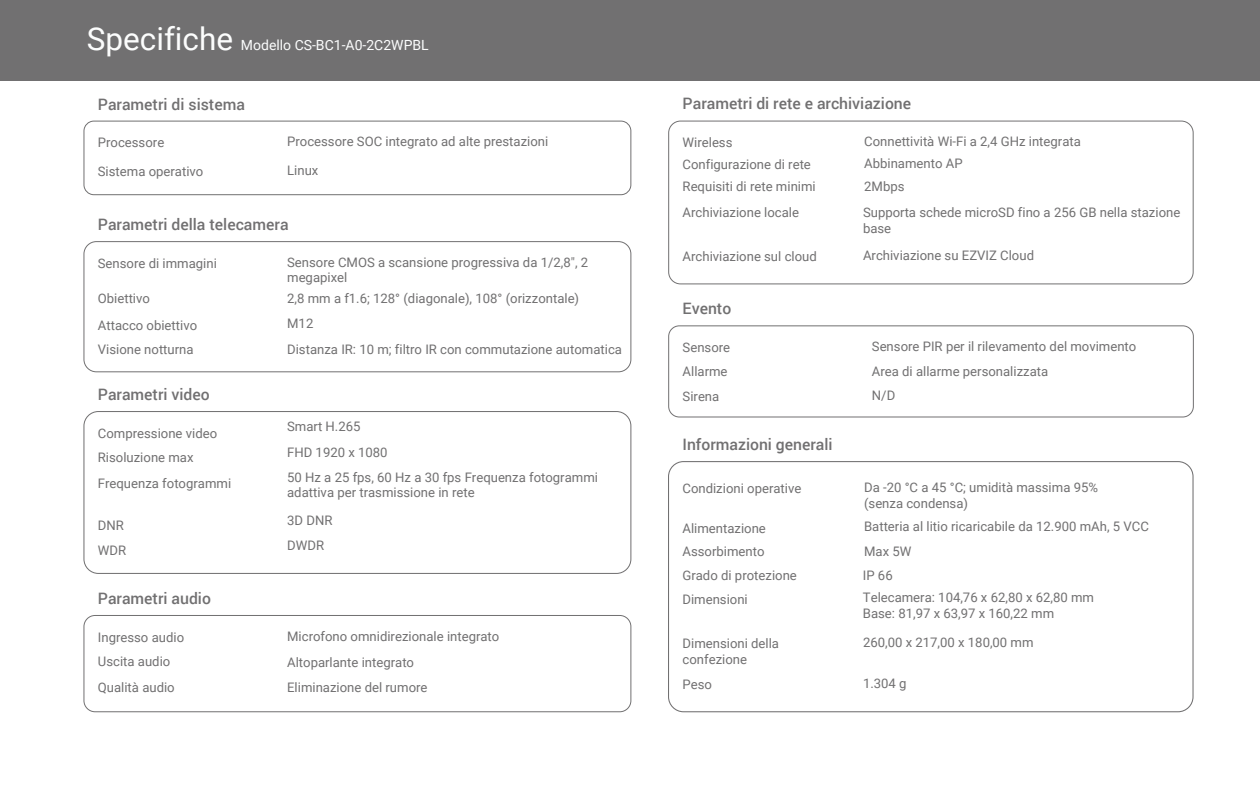
<style>
.page{position:relative;width:1260px;height:788px;background:#fff}
.page>*{position:absolute;margin:0;border:0;box-sizing:border-box;transform-origin:0 0}
.t1{font:31.5px "Roboto";color:#fcfdfd}
.t2{font:500 15.75px "Roboto";color:#717071}
.t3{font:14px "Roboto";color:#fcfdfd}
.t4{font:13.12px/15.8px "Roboto";color:#717071}
</style>
<div class="page">
<div style="left:0;top:0;width:1260px;height:80px;background:#717071"></div>
<div style="left:84px;top:241px;width:547px;height:131px;border:1px solid #717071;border-radius:12px"></div>
<div style="left:84px;top:615px;width:547px;height:97px;border:1px solid #717071;border-radius:11px"></div>
<div style="left:668px;top:325px;width:526px;height:92px;border:1px solid #717071;border-radius:11px"></div>
<div style="left:83px;top:411px;width:548px;height:163px;border:1px solid #717071;border-radius:14px"></div>
<div style="left:84px;top:121px;width:547px;height:74px;border:1px solid #717071;border-radius:10px"></div>
<div style="left:668px;top:121px;width:526px;height:163px;border:1px solid #717071;border-radius:12px"></div>
<div style="left:668px;top:461px;width:526px;height:251px;border:1px solid #717071;border-radius:15px"></div>
<h1 class="t1" style="left:87px;top:16px;width:148px">Specifiche</h1>
<p class="t3" style="left:241px;top:35px;width:189px">Modello CS-BC1-A0-2C2WPBL</p>
<p class="t2" style="left:98px;top:93px;width:149px">Parametri di sistema</p>
<p class="t4" style="left:98px;top:134px;width:68px">Processore</p>
<p class="t4" style="left:287px;top:133px;width:263px">Processore SOC integrato ad alte prestazioni</p>
<p class="t4" style="left:98px;top:163px;width:107px">Sistema operativo</p>
<p class="t4" style="left:287px;top:162px;width:33px">Linux</p>
<p class="t2" style="left:98px;top:213px;width:192px">Parametri della telecamera</p>
<p class="t4" style="left:98px;top:255px;width:121px">Sensore di immagini</p>
<p class="t4" style="left:287px;top:254px;width:303px">Sensore CMOS a scansione progressiva da 1/2,8", 2 megapixel</p>
<p class="t4" style="left:98px;top:290px;width:54px">Obiettivo</p>
<p class="t4" style="left:287px;top:290px;width:294px">2,8 mm a f1.6; 128° (diagonale), 108° (orizzontale)</p>
<p class="t4" style="left:98px;top:316px;width:101px">Attacco obiettivo</p>
<p class="t4" style="left:287px;top:315px;width:28px">M12</p>
<p class="t4" style="left:98px;top:341px;width:97px">Visione notturna</p>
<p class="t4" style="left:287px;top:341px;width:336px">Distanza IR: 10 m; filtro IR con commutazione automatica</p>
<p class="t2" style="left:683px;top:92px;width:230px">Parametri di rete e archiviazione</p>
<p class="t4" style="left:683px;top:134px;width:51px">Wireless</p>
<p class="t4" style="left:864px;top:133px;width:218px">Connettività Wi-Fi a 2,4 GHz integrata</p>
<p class="t4" style="left:683px;top:156px;width:130px">Configurazione di rete</p>
<p class="t4" style="left:864px;top:155px;width:100px">Abbinamento AP</p>
<p class="t4" style="left:683px;top:178px;width:135px">Requisiti di rete minimi</p>
<p class="t4" style="left:864px;top:178px;width:42px">2Mbps</p>
<p class="t4" style="left:683px;top:204px;width:118px">Archiviazione locale</p>
<p class="t4" style="left:863px;top:204px;width:319px">Supporta schede microSD fino a 256 GB nella stazione base</p>
<p class="t4" style="left:683px;top:248px;width:136px">Archiviazione sul cloud</p>
<p class="t4" style="left:863px;top:247px;width:173px">Archiviazione su EZVIZ Cloud</p>
<p class="t2" style="left:683px;top:297px;width:50px">Evento</p>
<p class="t4" style="left:683px;top:339px;width:49px">Sensore</p>
<p class="t4" style="left:872px;top:338px;width:266px">Sensore PIR per il rilevamento del movimento</p>
<p class="t4" style="left:683px;top:363px;width:46px">Allarme</p>
<p class="t4" style="left:872px;top:363px;width:178px">Area di allarme personalizzata</p>
<p class="t2" style="left:98px;top:383px;width:113px">Parametri video</p>
<p class="t4" style="left:683px;top:387px;width:38px">Sirena</p>
<p class="t4" style="left:872px;top:386px;width:25px">N/D</p>
<p class="t4" style="left:98px;top:425px;width:121px">Compressione video</p>
<p class="t4" style="left:287px;top:418px;width:75px">Smart H.265</p>
<p class="t2" style="left:682px;top:433px;width:152px">Informazioni generali</p>
<p class="t4" style="left:682px;top:480px;width:120px">Condizioni operative</p>
<p class="t4" style="left:864px;top:479px;width:236px">Da -20 °C a 45 °C; umidità massima 95% (senza condensa)</p>
<p class="t4" style="left:682px;top:519px;width:85px">Alimentazione</p>
<p class="t4" style="left:864px;top:518px;width:286px">Batteria al litio ricaricabile da 12.900 mAh, 5 VCC</p>
<p class="t4" style="left:682px;top:543px;width:84px">Assorbimento</p>
<p class="t4" style="left:864px;top:543px;width:49px">Max 5W</p>
<p class="t4" style="left:682px;top:566px;width:116px">Grado di protezione</p>
<p class="t4" style="left:863px;top:566px;width:31px">IP 66</p>
<p class="t4" style="left:682px;top:590px;width:67px">Dimensioni</p>
<p class="t4" style="left:863px;top:589px;width:233px">Telecamera: 104,76 x 62,80 x 62,80 mm<br>Base: 81,97 x 63,97 x 160,22 mm</p>
<p class="t4" style="left:683px;top:635px;width:98px">Dimensioni della confezione</p>
<p class="t4" style="left:863px;top:634px;width:172px">260,00 x 217,00 x 180,00 mm</p>
<p class="t4" style="left:683px;top:676px;width:31px">Peso</p>
<p class="t4" style="left:863px;top:674px;width:45px">1.304 g</p>
<p class="t4" style="left:287px;top:443px;width:102px">FHD 1920 x 1080</p>
<p class="t4" style="left:98px;top:449px;width:97px">Risoluzione max</p>
<p class="t4" style="left:98px;top:475px;width:135px">Frequenza fotogrammi</p>
<p class="t4" style="left:287px;top:468px;width:312px">50 Hz a 25 fps, 60 Hz a 30 fps Frequenza fotogrammi adattiva per trasmissione in rete</p>
<p class="t4" style="left:98px;top:516px;width:28px">DNR</p>
<p class="t4" style="left:287px;top:511px;width:47px">3D DNR</p>
<p class="t4" style="left:287px;top:537px;width:38px">DWDR</p>
<p class="t4" style="left:98px;top:542px;width:30px">WDR</p>
<p class="t2" style="left:98px;top:587px;width:115px">Parametri audio</p>
<p class="t4" style="left:98px;top:628px;width:88px">Ingresso audio</p>
<p class="t4" style="left:287px;top:628px;width:214px">Microfono omnidirezionale integrato</p>
<p class="t4" style="left:98px;top:653px;width:74px">Uscita audio</p>
<p class="t4" style="left:287px;top:653px;width:128px">Altoparlante integrato</p>
<p class="t4" style="left:98px;top:679px;width:78px">Qualità audio</p>
<p class="t4" style="left:287px;top:678px;width:142px">Eliminazione del rumore</p>
</div>
